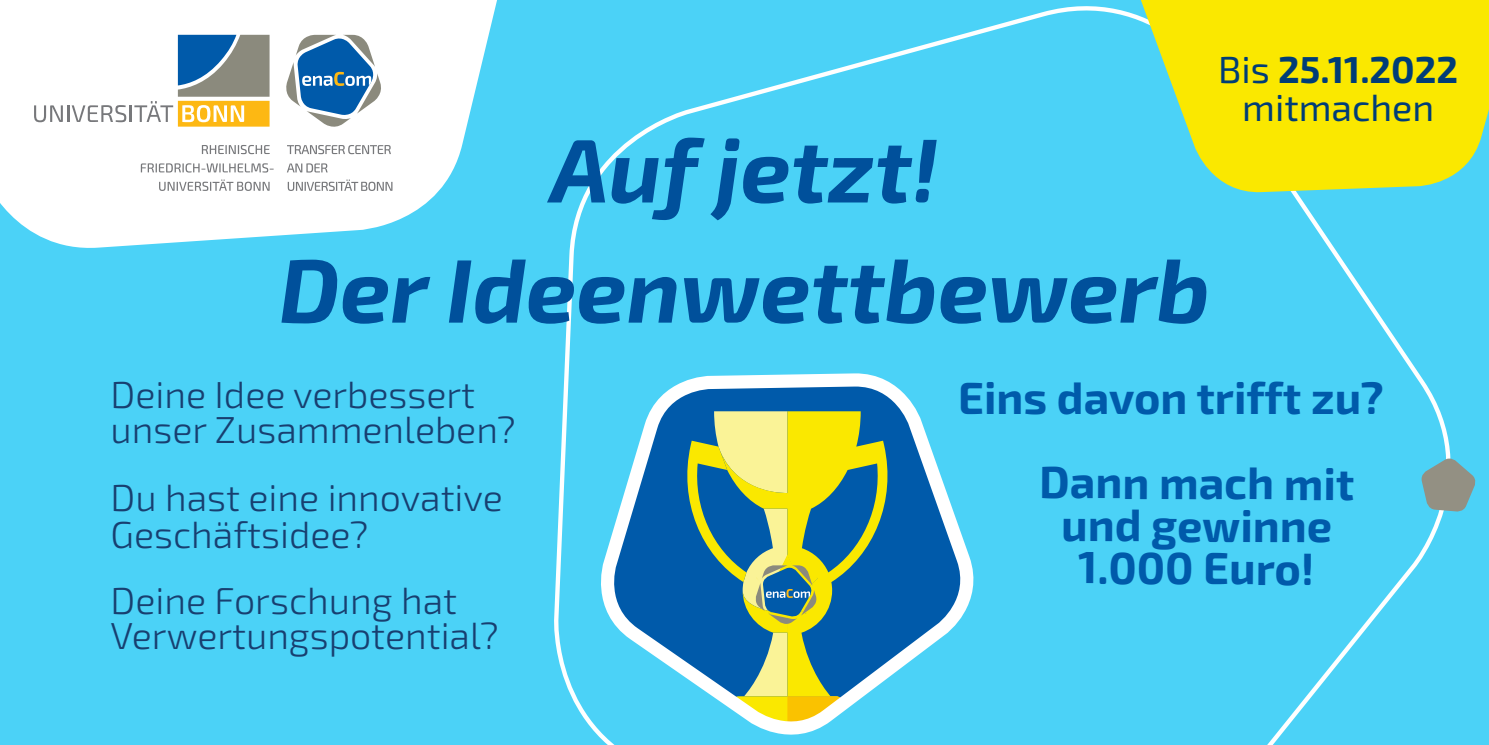
<style>
.page{position:relative;width:1489px;height:745px;background:#fff}
.page>*{position:absolute;margin:0;border:0;box-sizing:border-box;transform-origin:0 0}
.t1{font:italic 700 90px/120px "Exo 2";color:#00509b;text-align:center}
.t2{font:700 45px/85.5px "Exo 2";letter-spacing:-.005em;color:#005aaa}
.t3{font:300 37.5px/35px "Exo 2";color:#183f70}
.t4{font:37.5px/37.5px "Exo 2";color:#003d77;text-align:center}
.s1{font-weight:700}
</style>
<div class="page">
<div style="left:0;top:0;width:1488px;height:744px;background:#4bd2f7"></div>
<div style="left:551px;top:0;width:934px;height:744px;background:#4bd2f7"></div>
<svg style="left:1122px;top:0;width:366px;height:194px;fill:#fae800"></svg>
<svg style="left:1420px;top:456px;width:56px;height:55px"></svg>
<svg style="left:0;top:0;width:541px;height:251px"></svg>
<svg style="left:593px;top:366px;width:385px;height:376px"></svg>
<svg style="left:678px;top:411px;width:218px;height:321px"></svg>
<svg style="left:34px;top:35px;width:235px;height:91px"></svg>
<svg style="left:159px;top:179px;width:110px;height:12px"></svg>
<svg style="left:141px;top:163px;width:132px;height:9px"></svg>
<svg style="left:202px;top:145px;width:68px;height:9px"></svg>
<svg style="left:283px;top:35px;width:101px;height:95px"></svg>
<svg style="left:288px;top:179px;width:104px;height:12px"></svg>
<svg style="left:287px;top:163px;width:40px;height:9px"></svg>
<svg style="left:287px;top:145px;width:104px;height:9px"></svg>
<h1 class="t1" style="left:279px;top:119px;width:932px">Auf jetzt!<br>Der Ideenwettbewerb</h1>
<p class="t4" style="left:1218px;top:55px;width:241px">Bis <span class="s1">25.11.2022 </span>mitmachen</p>
<p class="t3" style="left:111px;top:381px;width:407px">Deine Idee verbessert unser Zusammenleben?</p>
<p class="t3" style="left:111px;top:482px;width:394px;line-height:37.5px">Du hast eine innovative<br>Geschäftsidee?</p>
<p class="t3" style="left:111px;top:586px;width:390px">Deine Forschung hat<br>Verwertungspotential?</p>
<p class="t2" style="left:1039px;top:359px;width:346px;text-indent:-81px">Eins davon trifft zu?<br>Dann mach mit</p>
<p class="t2" style="left:1061px;top:508px;width:272px;line-height:42.5px;text-align:center">und gewinne<br>1.000 Euro!</p>
</div>
